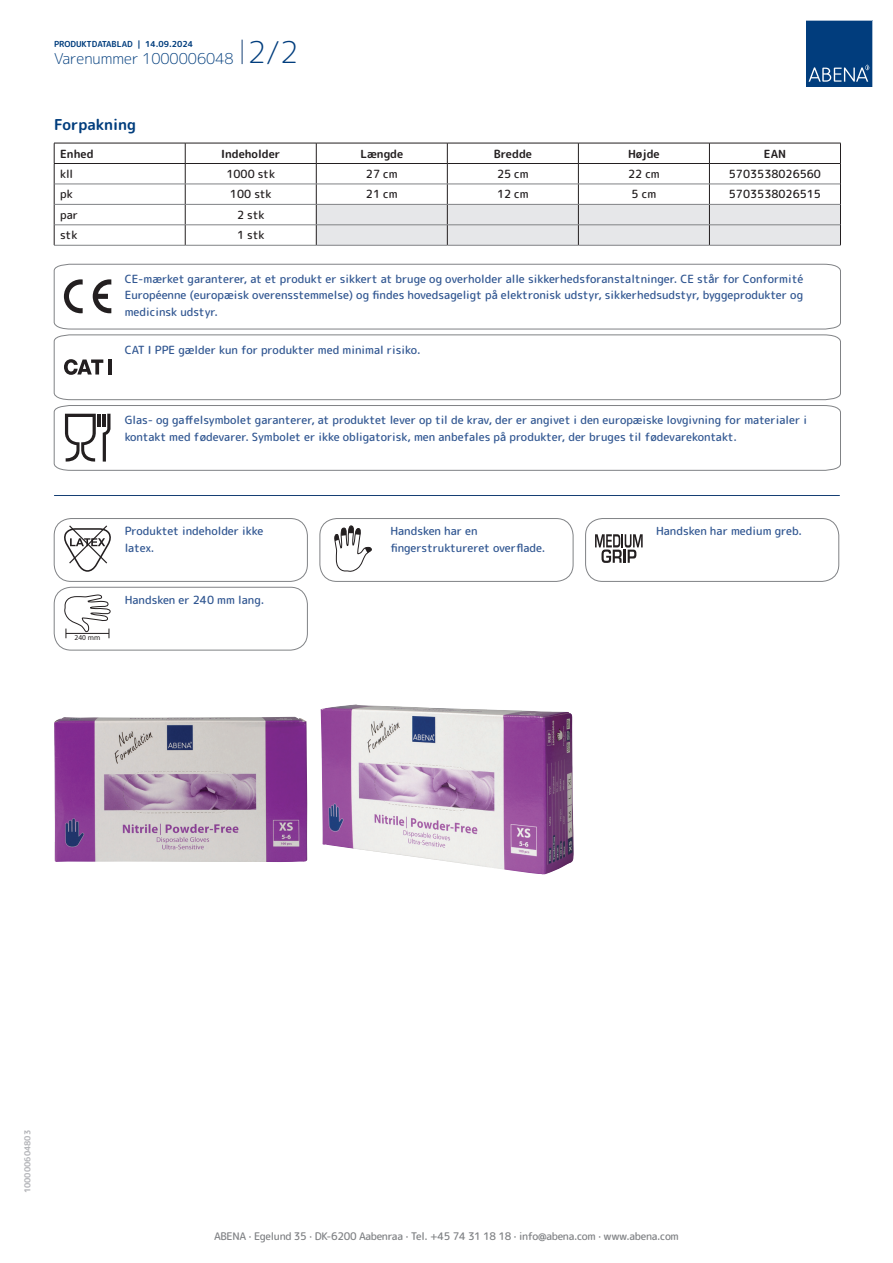
<style>
.page{position:relative;width:893px;height:1263px;background:#fff}
.page>*{position:absolute;margin:0;border:0;box-sizing:border-box;transform-origin:0 0}
.t1{font:300 15px "Rounded Mplus 1 c";color:#013d7d}
.t2{font:700 15px "Rounded Mplus 1 c";color:#013d7d}
.t3{font:500 11.25px/16.5px "Rounded Mplus 1 c";color:#305691}
.t4{font:500 11.25px "Rounded Mplus 1 c";color:#231f20}
.t5{font:700 11.25px "Rounded Mplus 1 c";color:#231f20}
.t6{font:500 10.5px "Rounded Mplus 1 c";letter-spacing:-.03em;color:#808285}
.t7{font:700 8.25px "Rounded Mplus 1 c";color:#013d7d}
.t8{font:700 8.25px "Rounded Mplus 1 c";color:#b2b3b7}
.t9{font:7.5px "Myriad Pro";color:#231f20}
.s1{font-size:30px}
</style>
<div class="page">
<svg style="left:242px;top:40px;width:1px;height:24px"></svg>
<svg style="left:806px;top:20px;width:67px;height:67px;background:#144b86"></svg>
<hr style="left:54px;top:143px;width:131px;height:1px;background:#231f20">
<hr style="left:185px;top:143px;width:131px;height:1px;background:#231f20">
<hr style="left:54px;top:163px;width:131px;height:1px;background:#231f20">
<hr style="left:185px;top:163px;width:131px;height:1px;background:#231f20">
<svg style="left:54px;top:143px;width:1px;height:102px"></svg>
<svg style="left:185px;top:143px;width:1px;height:102px"></svg>
<svg style="left:316px;top:143px;width:525px;height:102px"></svg>
<hr style="left:54px;top:184px;width:131px;height:1px;background:#808285">
<hr style="left:185px;top:184px;width:131px;height:1px;background:#808285">
<hr style="left:316px;top:184px;width:131px;height:1px;background:#808285">
<hr style="left:447px;top:184px;width:131px;height:1px;background:#808285">
<hr style="left:578px;top:184px;width:131px;height:1px;background:#808285">
<hr style="left:709px;top:184px;width:131px;height:1px;background:#808285">
<hr style="left:54px;top:204px;width:131px;height:1px;background:#808285">
<hr style="left:185px;top:204px;width:131px;height:1px;background:#808285">
<hr style="left:316px;top:204px;width:131px;height:1px;background:#808285">
<hr style="left:447px;top:204px;width:131px;height:1px;background:#808285">
<hr style="left:578px;top:204px;width:131px;height:1px;background:#808285">
<hr style="left:709px;top:204px;width:131px;height:1px;background:#808285">
<hr style="left:54px;top:225px;width:131px;height:1px;background:#808285">
<hr style="left:185px;top:225px;width:131px;height:1px;background:#808285">
<hr style="left:316px;top:225px;width:131px;height:1px;background:#808285">
<hr style="left:447px;top:225px;width:131px;height:1px;background:#808285">
<hr style="left:578px;top:225px;width:131px;height:1px;background:#808285">
<hr style="left:709px;top:225px;width:131px;height:1px;background:#808285">
<hr style="left:54px;top:245px;width:131px;height:1px;background:#808285">
<hr style="left:185px;top:245px;width:131px;height:1px;background:#808285">
<hr style="left:316px;top:245px;width:131px;height:1px;background:#808285">
<hr style="left:447px;top:245px;width:131px;height:1px;background:#808285">
<hr style="left:578px;top:245px;width:131px;height:1px;background:#808285">
<hr style="left:709px;top:245px;width:132px;height:1px;background:#808285">
<svg style="left:54px;top:264px;width:787px;height:65px"></svg>
<svg style="left:54px;top:334px;width:787px;height:66px"></svg>
<svg style="left:54px;top:405px;width:787px;height:66px"></svg>
<hr style="left:54px;top:495px;width:785px;height:1px;background:#153f74">
<svg style="left:64px;top:525px;width:47px;height:47px"></svg>
<div style="left:54px;top:518px;width:254px;height:64px;border:1px solid #808285;border-radius:17px"></div>
<svg style="left:334px;top:526px;width:38px;height:46px"></svg>
<div style="left:320px;top:518px;width:253px;height:64px;border:1px solid #808285;border-radius:17px"></div>
<svg style="left:595px;top:534px;width:48px;height:29px"></svg>
<div style="left:585px;top:518px;width:254px;height:64px;border:1px solid #808285;border-radius:17px"></div>
<svg style="left:64px;top:594px;width:47px;height:44px"></svg>
<hr style="left:66px;top:633px;width:43px;height:1px;background:#231f20">
<div style="left:54px;top:587px;width:254px;height:63px;border:1px solid #808285;border-radius:17px"></div>
<img style="left:54px;top:717px;width:253px;height:145px">
<img style="left:320px;top:704px;width:254px;height:171px">
<p class="t7" style="left:54px;top:38px;width:141px">PRODUKTDATABLAD | 14.09.2024</p>
<h1 class="t1" style="left:54px;top:48px;width:246px">Varenummer 1000006048 <span class="s1">2/2</span></h1>
<h1 class="t2" style="left:54px;top:114px;width:84px">Forpakning</h1>
<p class="t5" style="left:60px;top:145px;width:35px">Enhed</p>
<p class="t5" style="left:221px;top:145px;width:61px">Indeholder</p>
<p class="t5" style="left:360px;top:145px;width:44px">Længde</p>
<p class="t5" style="left:494px;top:145px;width:40px">Bredde</p>
<p class="t5" style="left:628px;top:145px;width:33px">Højde</p>
<p class="t5" style="left:764px;top:145px;width:24px">EAN</p>
<p class="t4" style="left:60px;top:166px;width:15px">kll</p>
<p class="t4" style="left:226px;top:166px;width:50px">1000 stk</p>
<p class="t4" style="left:366px;top:166px;width:33px">27 cm</p>
<p class="t4" style="left:497px;top:166px;width:33px">25 cm</p>
<p class="t4" style="left:628px;top:166px;width:33px">22 cm</p>
<p class="t4" style="left:729px;top:166px;width:94px">5703538026560</p>
<p class="t4" style="left:60px;top:186px;width:14px">pk</p>
<p class="t4" style="left:230px;top:186px;width:43px">100 stk</p>
<p class="t4" style="left:366px;top:186px;width:33px">21 cm</p>
<p class="t4" style="left:497px;top:186px;width:33px">12 cm</p>
<p class="t4" style="left:632px;top:186px;width:26px">5 cm</p>
<p class="t4" style="left:729px;top:186px;width:94px">5703538026515</p>
<p class="t4" style="left:60px;top:207px;width:19px">par</p>
<p class="t4" style="left:237px;top:207px;width:29px">2 stk</p>
<p class="t4" style="left:60px;top:227px;width:19px">stk</p>
<p class="t4" style="left:237px;top:227px;width:29px">1 stk</p>
<p class="t3" style="left:125px;top:271px;width:680px;text-align:justify">CE-mærket garanterer, at et produkt er sikkert at bruge og overholder alle sikkerhedsforanstaltninger. CE står for Conformité Européenne (europæisk overensstemmelse) og findes hovedsageligt på elektronisk udstyr, sikkerhedsudstyr, byggeprodukter og medicinsk udstyr.</p>
<p class="t3" style="left:125px;top:341px;width:297px">CAT I PPE gælder kun for produkter med minimal risiko.</p>
<p class="t3" style="left:125px;top:412px;width:684px">Glas- og gaffelsymbolet garanterer, at produktet lever op til de krav, der er angivet i den europæiske lovgivning for materialer i kontakt med fødevarer. Symbolet er ikke obligatorisk, men anbefales på produkter, der bruges til fødevarekontakt.</p>
<p class="t3" style="left:125px;top:523px;width:140px">Produktet indeholder ikke latex.</p>
<p class="t3" style="left:390px;top:523px;width:157px">Handsken har en fingerstruktureret overflade.</p>
<p class="t3" style="left:656px;top:523px;width:148px">Handsken har medium greb.</p>
<p class="t9" style="left:75px;top:633px;width:27px">240 mm</p>
<p class="t3" style="left:125px;top:592px;width:141px">Handsken er 240 mm lang.</p>
<p class="t8" style="left:22px;top:1193px;width:65px;rotate:-90deg">100000604803</p>
<p class="t6" style="left:214px;top:1229px;width:466px">ABENA · Egelund 35 · DK-6200 Aabenraa · Tel. +45 74 31 18 18 · info@abena.com · www.abena.com</p>
</div>
